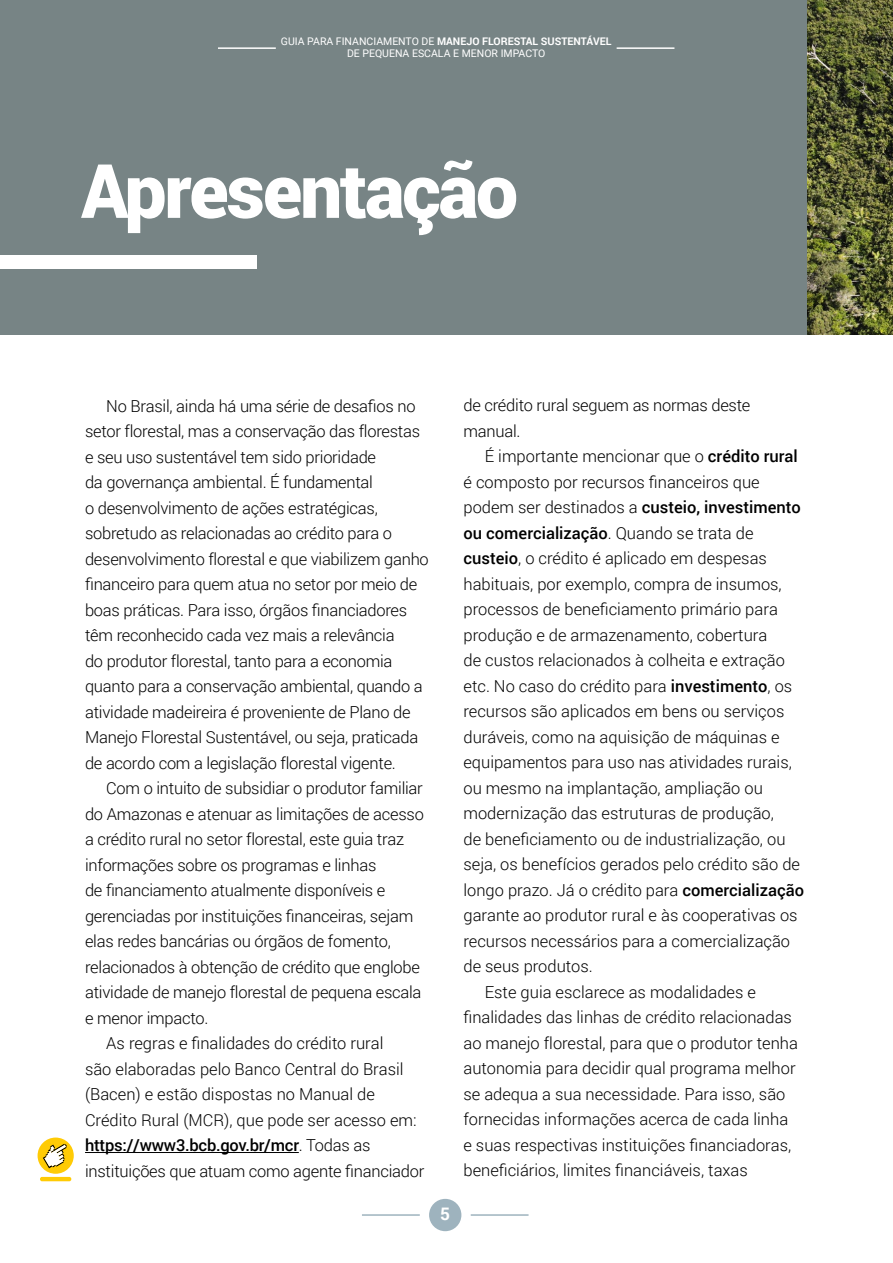
<style>
.page{position:relative;width:893px;height:1263px;background:#fff}
.page>*{position:absolute;margin:0;border:0;box-sizing:border-box;transform-origin:0 0}
.t1{font:900 75px "Roboto";letter-spacing:-.03em;color:#fff}
.t2{font:700 17.25px "Roboto";color:#fff}
.t3{font:300 16.5px/25.5px "Roboto";letter-spacing:-.01em;color:#000}
.t4{font:500 16.5px "Roboto";letter-spacing:-.015em;color:#000}
.t5{font:10.5px/12px "Roboto";color:#fff;text-align:center}
.s1{font-weight:700}
.s2{font-weight:300}
.s3{font-weight:500}
</style>
<div class="page">
<div style="left:429px;top:1199px;width:32px;height:32px;background:#9eb3be;border-radius:50%"></div>
<hr style="left:471px;top:1214px;width:58px;height:2px;background:#9eb3be">
<hr style="left:362px;top:1214px;width:58px;height:2px;background:#9eb3be">
<div style="left:0;top:0;width:893px;height:335px;background:#778485"></div>
<img style="left:808px;top:0;width:85px;height:335px">
<hr style="left:85px;top:1152px;width:214px;height:1px;background:#000">
<div style="left:0;top:256px;width:256px;height:13px;background:#fff"></div>
<div style="left:38px;top:1137px;width:36px;height:37px;background:#ffcb05;border-radius:50%"></div>
<svg style="left:43px;top:1144px;width:24px;height:24px"></svg>
<hr style="left:40px;top:1177px;width:31px;height:4px;background:#ffcb05;border-radius:2px">
<hr style="left:617px;top:47px;width:57px;height:2px;background:#fff">
<hr style="left:218px;top:47px;width:58px;height:2px;background:#fff">
<p class="t5" style="left:281px;top:35px;width:332px">GUIA PARA FINANCIAMENTO DE <span class="s1">MANEJO FLORESTAL SUSTENTÁVEL<br></span>DE PEQUENA ESCALA E MENOR IMPACTO</p>
<h1 class="t1" style="left:81px;top:138px;width:439px">Apresentação</h1>
<p class="t3" style="left:85px;top:392px;width:345px;text-indent:21px">No Brasil, ainda há uma série de desafios no setor florestal, mas a conservação das florestas e seu uso sustentável tem sido prioridade<br>da governança ambiental. É fundamental<br>o desenvolvimento de ações estratégicas, sobretudo as relacionadas ao crédito para o desenvolvimento florestal e que viabilizem ganho financeiro para quem atua no setor por meio de boas práticas. Para isso, órgãos financiadores têm reconhecido cada vez mais a relevância<br>do produtor florestal, tanto para a economia quanto para a conservação ambiental, quando a atividade madeireira é proveniente de Plano de Manejo Florestal Sustentável, ou seja, praticada de acordo com a legislação florestal vigente.</p>
<p class="t3" style="left:106px;top:775px;width:318px">Com o intuito de subsidiar o produtor familiar</p>
<p class="t3" style="left:85px;top:800px;width:340px">do Amazonas e atenuar as limitações de acesso</p>
<p class="t3" style="left:85px;top:826px;width:321px">a crédito rural no setor florestal, este guia traz</p>
<p class="t3" style="left:85px;top:851px;width:293px">informações sobre os programas e linhas</p>
<p class="t3" style="left:85px;top:877px;width:302px">de financiamento atualmente disponíveis e</p>
<p class="t3" style="left:85px;top:902px;width:330px">gerenciadas por instituições financeiras, sejam</p>
<p class="t3" style="left:85px;top:928px;width:307px">elas redes bancárias ou órgãos de fomento,</p>
<p class="t3" style="left:85px;top:953px;width:336px">relacionados à obtenção de crédito que englobe</p>
<p class="t3" style="left:85px;top:979px;width:338px">atividade de manejo florestal de pequena escala</p>
<p class="t3" style="left:85px;top:1004px;width:125px">e menor impacto.</p>
<p class="t3" style="left:106px;top:1030px;width:279px">As regras e finalidades do crédito rural</p>
<p class="t3" style="left:85px;top:1055px;width:320px">são elaboradas pelo Banco Central do Brasil</p>
<p class="t3" style="left:85px;top:1081px;width:291px">(Bacen) e estão dispostas no Manual de</p>
<p class="t3" style="left:85px;top:1106px;width:333px">Crédito Rural (MCR), que pode ser acesso em:</p>
<p class="t4" style="left:85px;top:1133px;width:287px">https://www3.bcb.gov.br/mcr<span class="s2">. Todas as</span></p>
<p class="t3" style="left:85px;top:1157px;width:341px">instituições que atuam como agente financiador</p>
<p class="t2" style="left:440px;top:1202px;width:11px">5</p>
<p class="t3" style="left:463px;top:392px;width:288px">de crédito rural seguem as normas deste manual.</p>
<p class="t3" style="left:485px;top:443px;width:315px">É importante mencionar que o <span class="s3">crédito rural</span></p>
<p class="t3" style="left:463px;top:469px;width:298px">é composto por recursos financeiros que</p>
<p class="t4" style="left:463px;top:496px;width:339px"><span class="s2">podem ser destinados a</span> custeio, investimento</p>
<p class="t4" style="left:463px;top:521px;width:292px">ou comercialização<span class="s2">. Quando se trata de</span></p>
<p class="t3" style="left:463px;top:545px;width:305px"><span class="s3">custeio</span>, o crédito é aplicado em despesas</p>
<p class="t3" style="left:463px;top:571px;width:320px">habituais, por exemplo, compra de insumos,</p>
<p class="t3" style="left:463px;top:596px;width:316px">processos de beneficiamento primário para</p>
<p class="t3" style="left:463px;top:622px;width:305px">produção e de armazenamento, cobertura</p>
<p class="t3" style="left:463px;top:647px;width:323px">de custos relacionados à colheita e extração</p>
<p class="t3" style="left:463px;top:673px;width:330px">etc. No caso do crédito para <span class="s3">investimento</span>, os</p>
<p class="t3" style="left:463px;top:698px;width:322px">recursos são aplicados em bens ou serviços</p>
<p class="t3" style="left:463px;top:724px;width:318px">duráveis, como na aquisição de máquinas e</p>
<p class="t3" style="left:463px;top:749px;width:330px">equipamentos para uso nas atividades rurais,</p>
<p class="t3" style="left:463px;top:775px;width:301px">ou mesmo na implantação, ampliação ou</p>
<p class="t3" style="left:463px;top:800px;width:312px">modernização das estruturas de produção,</p>
<p class="t3" style="left:463px;top:826px;width:324px">de beneficiamento ou de industrialização, ou</p>
<p class="t3" style="left:463px;top:851px;width:338px">seja, os benefícios gerados pelo crédito são de</p>
<p class="t3" style="left:463px;top:877px;width:342px">longo prazo. Já o crédito para <span class="s3">comercialização</span></p>
<p class="t3" style="left:463px;top:902px;width:336px">garante ao produtor rural e às cooperativas os</p>
<p class="t3" style="left:463px;top:928px;width:328px">recursos necessários para a comercialização</p>
<p class="t3" style="left:463px;top:953px;width:131px">de seus produtos.</p>
<p class="t3" style="left:485px;top:979px;width:273px">Este guia esclarece as modalidades e</p>
<p class="t3" style="left:463px;top:1004px;width:330px">finalidades das linhas de crédito relacionadas</p>
<p class="t3" style="left:463px;top:1030px;width:336px">ao manejo florestal, para que o produtor tenha</p>
<p class="t3" style="left:463px;top:1055px;width:334px">autonomia para decidir qual programa melhor</p>
<p class="t3" style="left:463px;top:1081px;width:323px">se adequa a sua necessidade. Para isso, são</p>
<p class="t3" style="left:463px;top:1106px;width:326px">fornecidas informações acerca de cada linha</p>
<p class="t3" style="left:463px;top:1132px;width:329px">e suas respectivas instituições financiadoras,</p>
<p class="t3" style="left:463px;top:1157px;width:286px">beneficiários, limites financiáveis, taxas</p>
</div>
